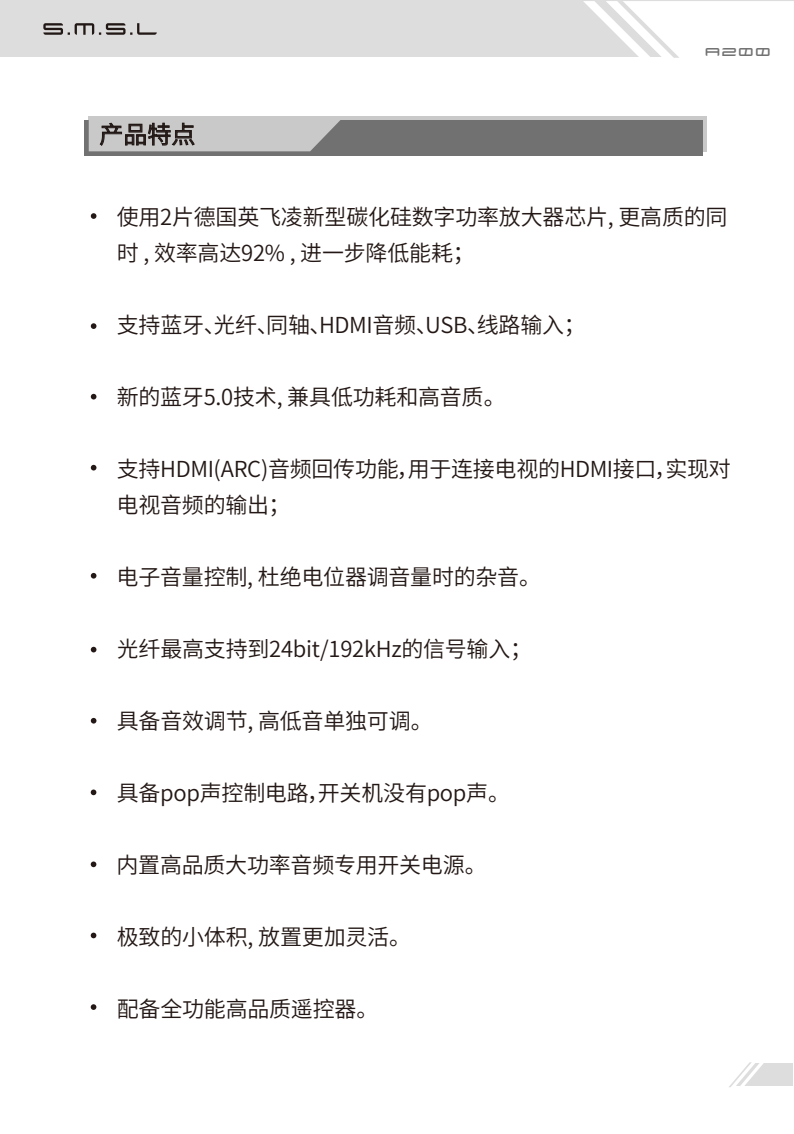
<style>
.page{position:relative;width:794px;height:1134px;background:#fff}
.page>*{position:absolute;margin:0;border:0;box-sizing:border-box;transform-origin:0 0}
.t1{font:24px "Source Han Sans CN";color:#221815}
.t2{font:22px/36px "Source Han Sans CN";letter-spacing:-.01em;color:#231815}
.t3{font:16px "Xenotron";color:#727171}
</style>
<div class="page">
<svg style="left:344px;top:116px;width:363px;height:35px;background:#b8b8b9"></svg>
<div style="left:85px;top:121px;width:618px;height:35px;background:#727171"></div>
<div style="left:691px;top:1063px;width:102px;height:23px;background:#ddd"></div>
<svg style="left:691px;top:1062px;width:73px;height:25px"></svg>
<svg style="left:89px;top:116px;width:255px;height:35px;background:#b5b4b5"></svg>
<svg style="left:91px;top:213px;width:5px;height:6px"></svg>
<svg style="left:91px;top:323px;width:5px;height:6px"></svg>
<svg style="left:91px;top:394px;width:5px;height:5px"></svg>
<svg style="left:91px;top:789px;width:5px;height:6px"></svg>
<svg style="left:91px;top:573px;width:5px;height:6px"></svg>
<svg style="left:91px;top:718px;width:5px;height:5px"></svg>
<svg style="left:91px;top:647px;width:5px;height:5px"></svg>
<svg style="left:91px;top:465px;width:5px;height:5px"></svg>
<div style="left:0;top:1px;width:794px;height:56px;background:#ddd"></div>
<svg style="left:583px;top:1px;width:211px;height:57px"></svg>
<svg style="left:43px;top:23px;width:114px;height:12px"></svg>
<svg style="left:91px;top:1004px;width:5px;height:6px"></svg>
<svg style="left:91px;top:932px;width:5px;height:6px"></svg>
<svg style="left:91px;top:861px;width:5px;height:6px"></svg>
<p class="t1" style="left:99px;top:121px;width:97px">产品特点</p>
<p class="t3" style="left:706px;top:46px;width:67px">A200</p>
<p class="t2" style="left:117px;top:199px;width:612px">使用2片德国英飞凌新型碳化硅数字功率放大器芯片, 更高质的同时 , 效率高达92% , 进一步降低能耗；</p>
<p class="t2" style="left:117px;top:307px;width:470px">支持蓝牙、光纤、同轴、HDMI音频、USB、线路输入；</p>
<p class="t2" style="left:117px;top:379px;width:390px">新的蓝牙5.0技术, 兼具低功耗和高音质。</p>
<p class="t2" style="left:117px;top:451px;width:616px">支持HDMI(ARC)音频回传功能，用于连接电视的HDMI接口，实现对电视音频的输出；</p>
<p class="t2" style="left:117px;top:559px;width:426px">电子音量控制, 杜绝电位器调音量时的杂音。</p>
<p class="t2" style="left:117px;top:631px;width:417px">光纤最高支持到24bit/192kHz的信号输入；</p>
<p class="t2" style="left:117px;top:703px;width:317px">具备音效调节, 高低音单独可调。</p>
<p class="t2" style="left:117px;top:775px;width:395px">具备pop声控制电路，开关机没有pop声。</p>
<p class="t2" style="left:117px;top:847px;width:372px">内置高品质大功率音频专用开关电源。</p>
<p class="t2" style="left:117px;top:919px;width:296px">极致的小体积, 放置更加灵活。</p>
<p class="t2" style="left:117px;top:991px;width:263px">配备全功能高品质遥控器。</p>
</div>
